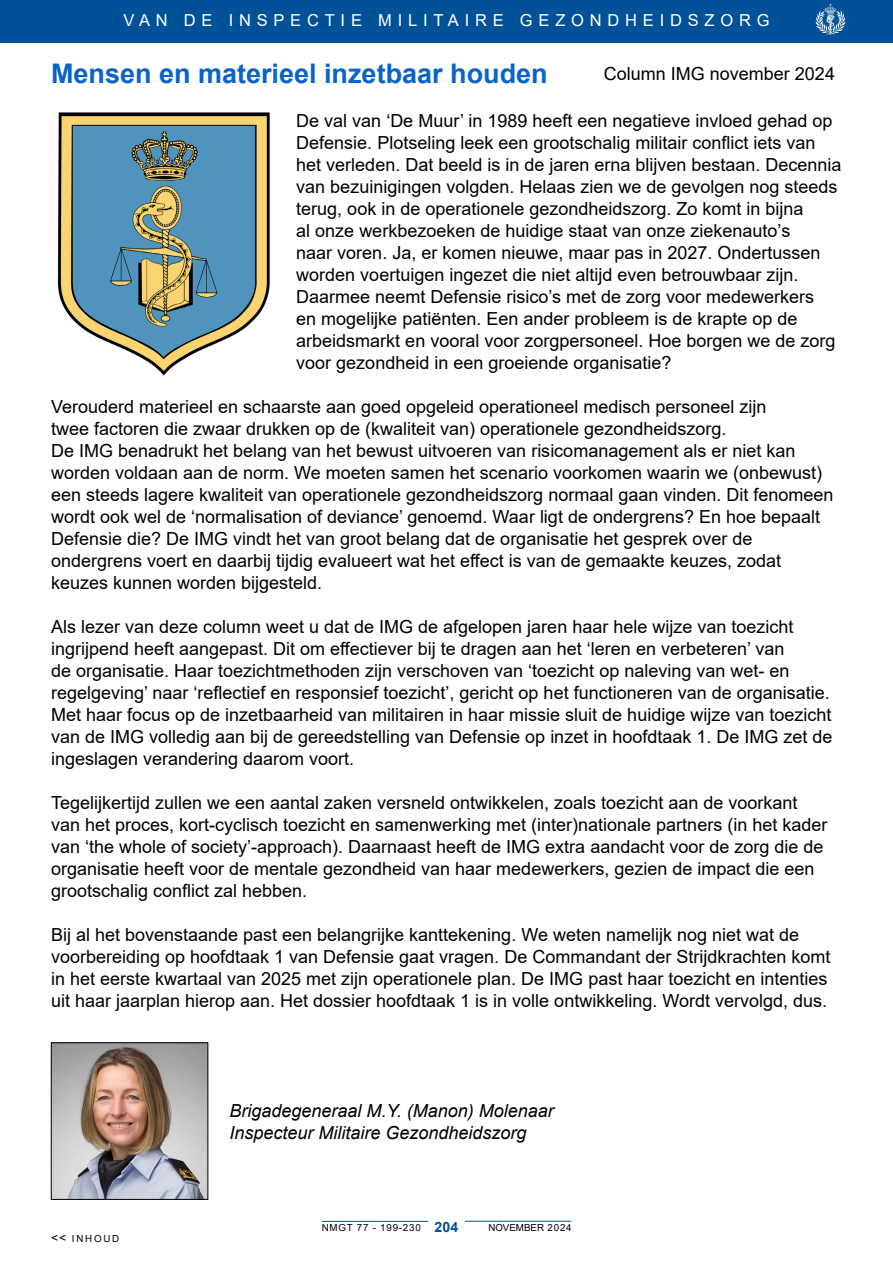
<style>
.page{position:relative;width:893px;height:1263px;background:#fff}
.page>*{position:absolute;margin:0;border:0;box-sizing:border-box;transform-origin:0 0}
.t1{font:700 27px "Arial";color:#0964c9}
.t2{font:18px/22px "Arial";color:#000}
.t3{font:italic 18px/22px "Arial";color:#000}
.t4{font:16.5px "Arial";letter-spacing:.35em;color:#fff}
.t5{font:700 14.25px "Arial";color:#005197}
.t6{font:9.75px "Arial";letter-spacing:.08em;color:#000}
.t7{font:9.75px "Arial";color:#000}
.s1{font-size:12px}
</style>
<div class="page">
<hr style="left:465px;top:1221px;width:106px;height:1px;background:#005197">
<hr style="left:322px;top:1221px;width:106px;height:1px;background:#005197">
<div style="left:0;top:0;width:893px;height:43px;background:#005197"></div>
<svg style="left:815px;top:4px;width:30px;height:31px"></svg>
<img style="left:57px;top:112px;width:213px;height:264px">
<img style="left:53px;top:1044px;width:153px;height:153px">
<div style="left:51px;top:1042px;width:157px;height:157px;border:1px solid #000"></div>
<p class="t4" style="left:123px;top:9px;width:647px">VAN DE INSPECTIE MILITAIRE GEZONDHEIDSZORG</p>
<h1 class="t1" style="left:51px;top:55px;width:498px">Mensen en materieel inzetbaar houden</h1>
<p class="t2" style="left:604px;top:63px;width:233px">Column IMG november 2024</p>
<p class="t2" style="left:296px;top:110px;width:547px">De val van ‘De Muur’ in 1989 heeft een negatieve invloed gehad op Defensie. Plotseling leek een grootschalig militair conflict iets van het verleden. Dat beeld is in de jaren erna blijven bestaan. Decennia van bezuinigingen volgden. Helaas zien we de gevolgen nog steeds terug, ook in de operationele gezondheidszorg. Zo komt in bijna<br>al onze werkbezoeken de huidige staat van onze ziekenauto’s<br>naar voren. Ja, er komen nieuwe, maar pas in 2027. Ondertussen worden voertuigen ingezet die niet altijd even betrouwbaar zijn.<br>Daarmee neemt Defensie risico’s met de zorg voor medewerkers<br>en mogelijke patiënten. Een ander probleem is de krapte op de arbeidsmarkt en vooral voor zorgpersoneel. Hoe borgen we de zorg voor gezondheid in een groeiende organisatie?</p>
<p class="t2" style="left:51px;top:396px;width:784px">Verouderd materieel en schaarste aan goed opgeleid operationeel medisch personeel zijn<br>twee factoren die zwaar drukken op de (kwaliteit van) operationele gezondheidszorg.<br>De IMG benadrukt het belang van het bewust uitvoeren van risicomanagement als er niet kan worden voldaan aan de norm. We moeten samen het scenario voorkomen waarin we (onbewust) een steeds lagere kwaliteit van operationele gezondheidszorg normaal gaan vinden. Dit fenomeen wordt ook wel de ‘normalisation of deviance’ genoemd. Waar ligt de ondergrens? En hoe bepaalt Defensie die? De IMG vindt het van groot belang dat de organisatie het gesprek over de ondergrens voert en daarbij tijdig evalueert wat het effect is van de gemaakte keuzes, zodat keuzes kunnen worden bijgesteld.</p>
<p class="t2" style="left:51px;top:616px;width:783px">Als lezer van deze column weet u dat de IMG de afgelopen jaren haar hele wijze van toezicht ingrijpend heeft aangepast. Dit om effectiever bij te dragen aan het ‘leren en verbeteren’ van<br>de organisatie. Haar toezichtmethoden zijn verschoven van ‘toezicht op naleving van wet- en regelgeving’ naar ‘reflectief en responsief toezicht’, gericht op het functioneren van de organisatie.<br>Met haar focus op de inzetbaarheid van militairen in haar missie sluit de huidige wijze van toezicht van de IMG volledig aan bij de gereedstelling van Defensie op inzet in hoofdtaak 1. De IMG zet de ingeslagen verandering daarom voort.</p>
<p class="t2" style="left:51px;top:792px;width:778px">Tegelijkertijd zullen we een aantal zaken versneld ontwikkelen, zoals toezicht aan de voorkant van het proces, kort-cyclisch toezicht en samenwerking met (inter)nationale partners (in het kader van ‘the whole of society’-approach). Daarnaast heeft de IMG extra aandacht voor de zorg die de organisatie heeft voor de mentale gezondheid van haar medewerkers, gezien de impact die een grootschalig conflict zal hebben.</p>
<p class="t2" style="left:51px;top:924px;width:781px">Bij al het bovenstaande past een belangrijke kanttekening. We weten namelijk nog niet wat de voorbereiding op hoofdtaak 1 van Defensie gaat vragen. De Commandant der Strijdkrachten komt in het eerste kwartaal van 2025 met zijn operationele plan. De IMG past haar toezicht en intenties uit haar jaarplan hierop aan. Het dossier hoofdtaak 1 is in volle ontwikkeling. Wordt vervolgd, dus.</p>
<p class="t3" style="left:229px;top:1099px;width:326px">Brigadegeneraal M.Y. (Manon) Molenaar<br>Inspecteur Militaire Gezondheidszorg</p>
<p class="t6" style="left:51px;top:1232px;width:70px"><span class="s1">&lt;&lt;</span> INHOUD</p>
<p class="t5" style="left:435px;top:1217px;width:25px">204</p>
<p class="t6" style="left:322px;top:1221px;width:100px">NMGT 77 - 199-230</p>
<p class="t7" style="left:488px;top:1221px;width:85px">NOVEMBER 2024</p>
</div>
